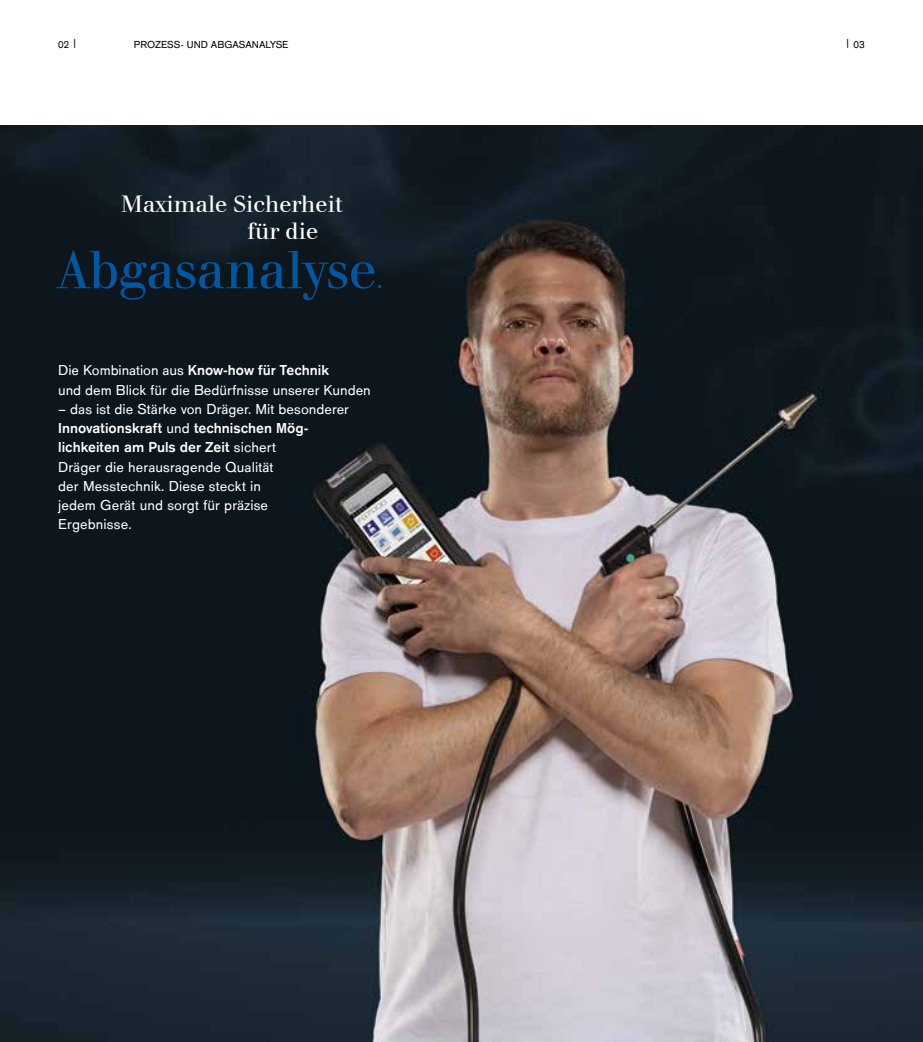
<style>
.page{position:relative;width:923px;height:1042px;background:#fff}
.page>*{position:absolute;margin:0;border:0;box-sizing:border-box;transform-origin:0 0}
.t1{font:56px "Draeger Walbaum";color:#0057a2}
.t2{font:24.5px/27.1px "Draeger Walbaum";color:#fff}
.t3{font:24.5px "Draeger Walbaum";color:#0057a2}
.t4{font:14.88px/19.2px "Draeger San";letter-spacing:.005em;color:#fff}
.t5{font:10.5px "Draeger San";color:#000}
.s1{font-weight:700}
</style>
<div class="page">
<img style="left:0;top:125px;width:923px;height:917px">
<p class="t5" style="left:58px;top:39px;width:21px">02 |</p>
<p class="t5" style="left:845px;top:39px;width:21px">| 03</p>
<p class="t5" style="left:134px;top:39px;width:156px">PROZESS- UND ABGASANALYSE</p>
<h2 class="t2" style="left:247px;top:192px;width:97px;text-indent:-126px">Maximale Sicherheit für die</h2>
<h1 class="t1" style="left:58px;top:239px;width:320px">Abgasanalyse</h1>
<h2 class="t3" style="left:376px;top:267px;width:8px">.</h2>
<p class="t4" style="left:58px;top:361px;width:314px">Die Kombination aus <span class="s1">Know-how für Technik<br></span>und dem Blick für die Bedürfnisse unserer Kunden</p>
<p class="t4" style="left:58px;top:400px;width:292px">– das ist die Stärke von Dräger. Mit besonderer <span class="s1">Innovationskraft</span> und <span class="s1">technischen Mög&shy;lichkeiten am Puls der Zeit</span> sichert<br>Dräger die herausragende Qualität<br>der Messtechnik. Diese steckt in<br>jedem Gerät und sorgt für präzise<br>Ergebnisse.</p>
</div>
